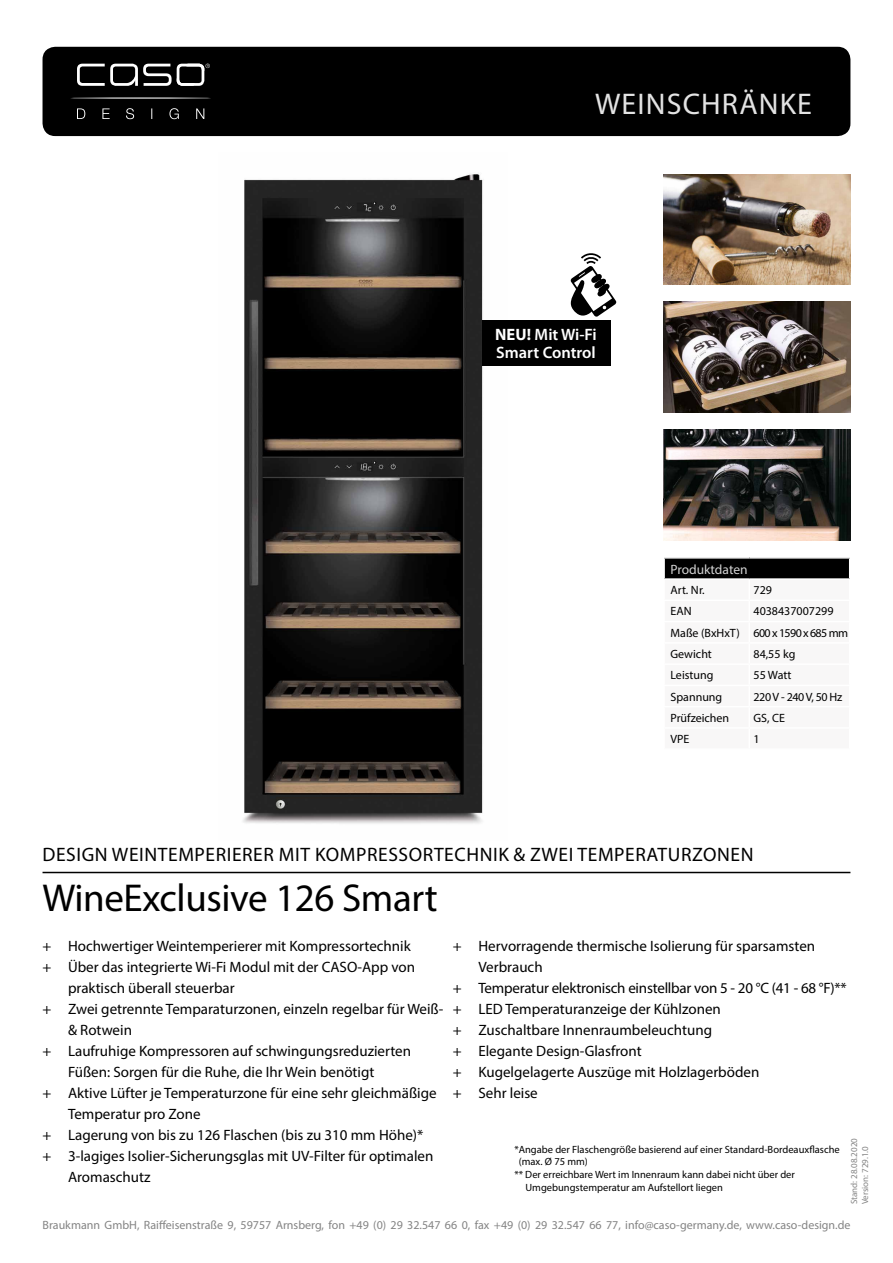
<style>
.page{position:relative;width:893px;height:1263px;background:#fff}
.page>*{position:absolute;margin:0;border:0;box-sizing:border-box;transform-origin:0 0}
.t1{font:39px "Myriad Pro";letter-spacing:-.01em;color:#000}
.t2{font:30px "Myriad Pro";letter-spacing:.04em;color:#e3e3e3}
.t3{font:19.5px "Myriad Pro";letter-spacing:.03em;color:#000}
.t4{font:600 16.5px/18.6px "Myriad Pro";color:#fff}
.t5{font:15px "Myriad Pro";color:#000}
.t6{font:13.5px "Myriad Pro";color:#d2d2d2}
.t7{font:12px "Myriad Pro";color:#848484}
.t8{font:12px/21.3px "Myriad Pro";color:#000}
.t9{font:12px "Myriad Pro";letter-spacing:-.03em;color:#000}
.t10{font:10.5px "Myriad Pro";color:#000}
.t11{font:9px/10.8px "Myriad Pro";color:#848484}
.s1{font-weight:700}
</style>
<div class="page">
<div style="left:43px;top:47px;width:807px;height:89px;background:#000;border-radius:13px"></div>
<img style="left:243px;top:174px;width:264px;height:650px">
<img style="left:663px;top:429px;width:187px;height:111px">
<hr style="left:70px;top:97px;width:141px;height:2px;background:#fff;border-radius:50%">
<svg style="left:77px;top:64px;width:133px;height:22px"></svg>
<svg style="left:77px;top:108px;width:127px;height:11px"></svg>
<img style="left:663px;top:302px;width:187px;height:110px">
<img style="left:663px;top:174px;width:187px;height:111px">
<svg style="left:570px;top:253px;width:47px;height:64px"></svg>
<div style="left:482px;top:321px;width:128px;height:45px;background:#000"></div>
<hr style="left:43px;top:872px;width:807px;height:1px;background:#000">
<div style="left:664px;top:559px;width:186px;height:20px;background:#000"></div>
<h2 class="t2" style="left:595px;top:85px;width:218px">WEINSCHRÄNKE</h2>
<p class="t4" style="left:495px;top:324px;width:103px"><span class="s1">NEU!</span> Mit Wi-Fi<br>Smart Control</p>
<p class="t6" style="left:670px;top:561px;width:79px">Produktdaten</p>
<p class="t8" style="left:670px;top:579px;width:36px">Art. Nr.</p>
<p class="t8" style="left:753px;top:579px;width:20px">729</p>
<p class="t8" style="left:670px;top:601px;width:23px">EAN</p>
<p class="t8" style="left:670px;top:601px;width:179px;text-indent:83px">4038437007299<br>Maße (BxHxT) 600 x 1590 x 685 mm<br>Gewicht</p>
<p class="t8" style="left:753px;top:643px;width:43px">84,55 kg</p>
<p class="t8" style="left:670px;top:664px;width:45px">Leistung</p>
<p class="t8" style="left:753px;top:664px;width:39px">55 Watt</p>
<p class="t8" style="left:670px;top:686px;width:53px">Spannung</p>
<p class="t9" style="left:753px;top:689px;width:90px">220 V - 240 V, 50 Hz</p>
<p class="t8" style="left:670px;top:707px;width:60px">Prüfzeichen</p>
<p class="t8" style="left:753px;top:707px;width:33px">GS, CE</p>
<p class="t8" style="left:670px;top:728px;width:20px">VPE</p>
<p class="t8" style="left:753px;top:728px;width:8px">1</p>
<h3 class="t3" style="left:43px;top:842px;width:712px">DESIGN WEINTEMPERIERER MIT KOMPRESSORTECHNIK &amp; ZWEI TEMPERATURZONEN</h3>
<h1 class="t1" style="left:43px;top:873px;width:397px">WineExclusive 126 Smart</h1>
<p class="t5" style="left:453px;top:937px;width:364px">+ Hervorragende thermische Isolierung für sparsamsten</p>
<p class="t5" style="left:478px;top:958px;width:66px">Verbrauch</p>
<p class="t5" style="left:453px;top:979px;width:395px">+ Temperatur elektronisch einstellbar von 5 - 20 °C (41 - 68 °F)**</p>
<p class="t5" style="left:453px;top:1000px;width:269px">+ LED Temperaturanzeige der Kühlzonen</p>
<p class="t5" style="left:453px;top:1021px;width:261px">+ Zuschaltbare Innenraumbeleuchtung</p>
<p class="t5" style="left:453px;top:1042px;width:190px">+ Elegante Design-Glasfront</p>
<p class="t5" style="left:453px;top:1063px;width:308px">+ Kugelgelagerte Auszüge mit Holzlagerböden</p>
<p class="t5" style="left:453px;top:1084px;width:86px">+ Sehr leise</p>
<p class="t5" style="left:43px;top:937px;width:370px">+ Hochwertiger Weintemperierer mit Kompressortechnik</p>
<p class="t5" style="left:43px;top:958px;width:374px">+ Über das integrierte Wi-Fi Modul mit der CASO-App von</p>
<p class="t5" style="left:68px;top:979px;width:168px">praktisch überall steuerbar</p>
<p class="t5" style="left:43px;top:1000px;width:402px">+ Zwei getrennte Temparaturzonen, einzeln regelbar für Weiß-</p>
<p class="t5" style="left:68px;top:1021px;width:65px">&amp; Rotwein</p>
<p class="t5" style="left:43px;top:1042px;width:370px">+ Laufruhige Kompressoren auf schwingungsreduzierten</p>
<p class="t5" style="left:68px;top:1063px;width:308px">Füßen: Sorgen für die Ruhe, die Ihr Wein benötigt</p>
<p class="t5" style="left:43px;top:1084px;width:396px">+ Aktive Lüfter je Temperaturzone für eine sehr gleichmäßige</p>
<p class="t5" style="left:68px;top:1105px;width:134px">Temperatur pro Zone</p>
<p class="t5" style="left:43px;top:1126px;width:382px">+ Lagerung von bis zu 126 Flaschen (bis zu 310 mm Höhe)*</p>
<p class="t5" style="left:43px;top:1147px;width:392px">+ 3-lagiges Isolier-Sicherungsglas mit UV-Filter für optimalen</p>
<p class="t5" style="left:68px;top:1168px;width:84px">Aromaschutz</p>
<p class="t7" style="left:43px;top:1217px;width:809px">Braukmann GmbH, Raiffeisenstraße 9, 59757 Arnsberg, fon +49 (0) 29 32.547 66 0, fax +49 (0) 29 32.547 66 77, info@caso-germany.de, www.caso-design.de</p>
<p class="t11" style="left:849px;top:1204px;width:68px;rotate:-90deg">Stand: 28.08.2020<br>Version: 729.1.0</p>
<p class="t10" style="left:514px;top:1143px;width:327px">*Angabe der Flaschengröße basierend auf einer Standard-Bordeauxflasche</p>
<p class="t10" style="left:519px;top:1155px;width:71px">(max. Ø 75 mm)</p>
<p class="t10" style="left:514px;top:1168px;width:282px">** Der erreichbare Wert im Innenraum kann dabei nicht über der</p>
<p class="t10" style="left:525px;top:1180px;width:199px">Umgebungstemperatur am Aufstellort liegen</p>
</div>
